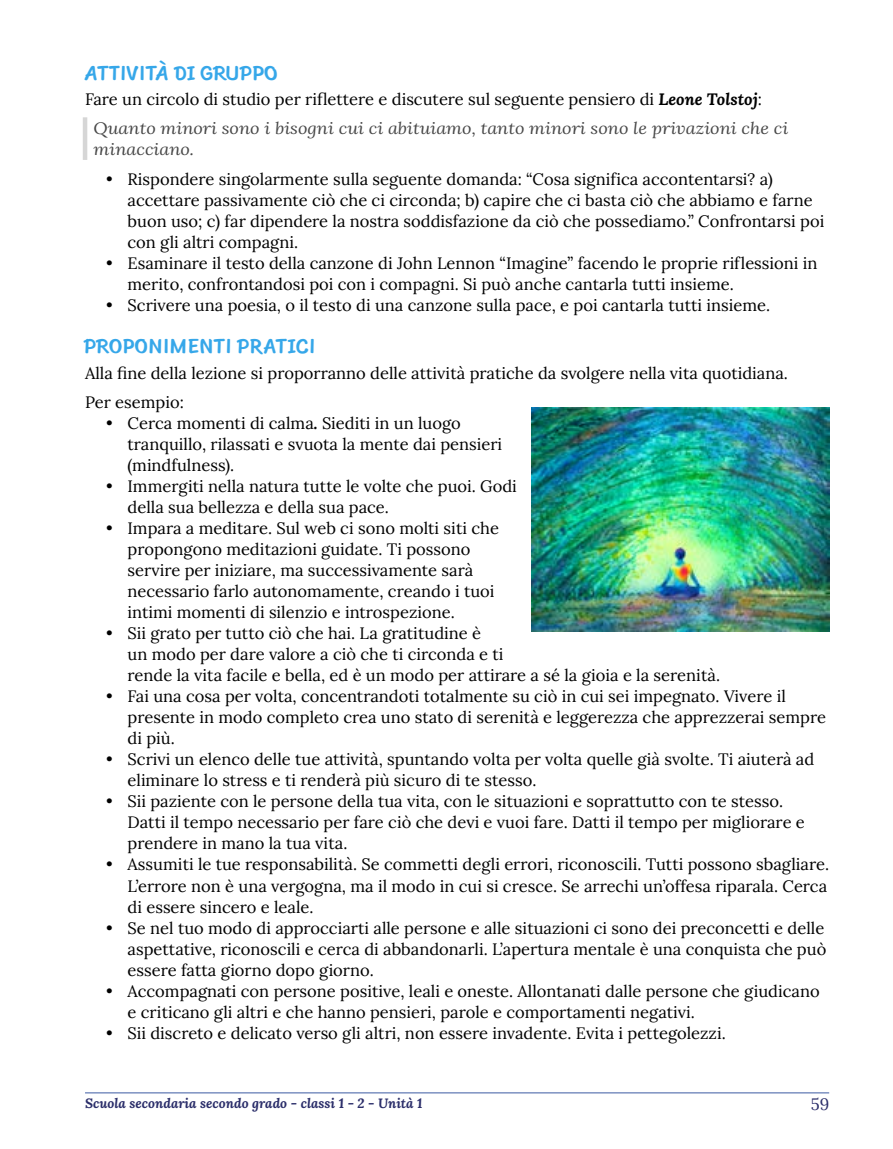
<style>
.page{position:relative;width:893px;height:1149px;background:#fff}
.page>*{position:absolute;margin:0;border:0;box-sizing:border-box;transform-origin:0 0}
._1__sottotitolo_-_Si{font:italic 21px "Sriracha";color:#36a7e9}
.testo{font:16.5px/21px "Lora";color:#000}
.poesia-racconto-cita{font:italic 16.5px/21px "Lora";color:#484848;scale:1.1 1}
.t1{font:16.5px "Lora";color:#2b2e6a}
.t2{font:italic 700 13.5px "Lora";color:#2b2e6a}
.s1{font-weight:700;font-style:italic}
</style>
<div class="page">
<hr style="left:83px;top:117px;width:4px;height:43px;background:#d6d6d6">
<img style="left:531px;top:407px;width:298px;height:224px">
<hr style="left:85px;top:1092px;width:744px;height:1px;background:#3c5ba3">
<p class="_1__sottotitolo_-_Si" style="left:85px;top:60px;width:204px">ATTIVITÀDIGRUPPO</p>
<p class="testo" style="left:85px;top:87px;width:678px">Fare un circolo di studio per riflettere e discutere sul seguente pensiero di <span class="s1">Leone Tolstoj</span>:</p>
<p class="poesia-racconto-cita" style="left:94px;top:118px;width:633px">Quanto minori sono i bisogni cui ci abituiamo, tanto minori sono le privazioni che ci minacciano.</p>
<p class="testo" style="left:128px;top:167px;width:698px;text-indent:-21px">• Rispondere singolarmente sulla seguente domanda: “Cosa significa accontentarsi? a) accettare passivamente ciò che ci circonda; b) capire che ci basta ciò che abbiamo e farne buon uso; c) far dipendere la nostra soddisfazione da ciò che possediamo.” Confrontarsi poi con gli altri compagni.</p>
<p class="testo" style="left:128px;top:251px;width:691px;text-indent:-21px">• Esaminare il testo della canzone di John Lennon “Imagine” facendo le proprie riflessioni in merito, confrontandosi poi con i compagni. Si può anche cantarla tutti insieme.</p>
<p class="testo" style="left:106px;top:293px;width:665px">• Scrivere una poesia, o il testo di una canzone sulla pace, e poi cantarla tutti insieme.</p>
<p class="_1__sottotitolo_-_Si" style="left:85px;top:333px;width:241px">PROPONIMENTIPRATICI</p>
<p class="testo" style="left:85px;top:361px;width:704px">Alla fine della lezione si proporranno delle attività pratiche da svolgere nella vita quotidiana.</p>
<p class="testo" style="left:85px;top:390px;width:100px">Per esempio:</p>
<p class="testo" style="left:128px;top:411px;width:376px;text-indent:-21px">• Cerca momenti di calma<span class="s1">.</span> Siediti in un luogo tranquillo, rilassati e svuota la mente dai pensieri (mindfulness).</p>
<p class="testo" style="left:128px;top:474px;width:391px;text-indent:-21px">• Immergiti nella natura tutte le volte che puoi. Godi della sua bellezza e della sua pace.</p>
<p class="testo" style="left:128px;top:516px;width:373px;text-indent:-21px">• Impara a meditare. Sul web ci sono molti siti che propongono meditazioni guidate. Ti possono servire per iniziare, ma successivamente sarà necessario farlo autonomamente, creando i tuoi intimi momenti di silenzio e introspezione.</p>
<p class="testo" style="left:128px;top:621px;width:594px;text-indent:-21px">• Sii grato per tutto ciò che hai. La gratitudine è<br>un modo per dare valore a ciò che ti circonda e ti<br>rende la vita facile e bella, ed è un modo per attirare a sé la gioia e la serenità.</p>
<p class="testo" style="left:128px;top:684px;width:700px;text-indent:-21px">• Fai una cosa per volta, concentrandoti totalmente su ciò in cui sei impegnato. Vivere il presente in modo completo crea uno stato di serenità e leggerezza che apprezzerai sempre di più.</p>
<p class="testo" style="left:128px;top:747px;width:688px;text-indent:-21px">• Scrivi un elenco delle tue attività, spuntando volta per volta quelle già svolte. Ti aiuterà ad eliminare lo stress e ti renderà più sicuro di te stesso.</p>
<p class="testo" style="left:128px;top:789px;width:679px;text-indent:-21px">• Sii paziente con le persone della tua vita, con le situazioni e soprattutto con te stesso.<br>Datti il tempo necessario per fare ciò che devi e vuoi fare. Datti il tempo per migliorare e prendere in mano la tua vita.</p>
<p class="testo" style="left:128px;top:852px;width:703px;text-align:justify;text-indent:-21px">• Assumiti le tue responsabilità. Se commetti degli errori, riconoscili. Tutti possono sbagliare.<br>L’errore non è una vergogna, ma il modo in cui si cresce. Se arrechi un’offesa riparala. Cerca di essere sincero e leale.</p>
<p class="testo" style="left:128px;top:915px;width:700px;text-indent:-21px">• Se nel tuo modo di approcciarti alle persone e alle situazioni ci sono dei preconcetti e delle aspettative, riconoscili e cerca di abbandonarli. L’apertura mentale è una conquista che può essere fatta giorno dopo giorno.</p>
<p class="testo" style="left:128px;top:978px;width:694px;text-indent:-21px">• Accompagnati con persone positive, leali e oneste. Allontanati dalle persone che giudicano e criticano gli altri e che hanno pensieri, parole e comportamenti negativi.</p>
<p class="testo" style="left:106px;top:1020px;width:621px">• Sii discreto e delicato verso gli altri, non essere invadente. Evita i pettegolezzi.</p>
<p class="t2" style="left:85px;top:1093px;width:339px">Scuola secondaria secondo grado - classi 1 - 2 - Unità 1</p>
<p class="t1" style="left:811px;top:1091px;width:20px">59</p>
</div>
